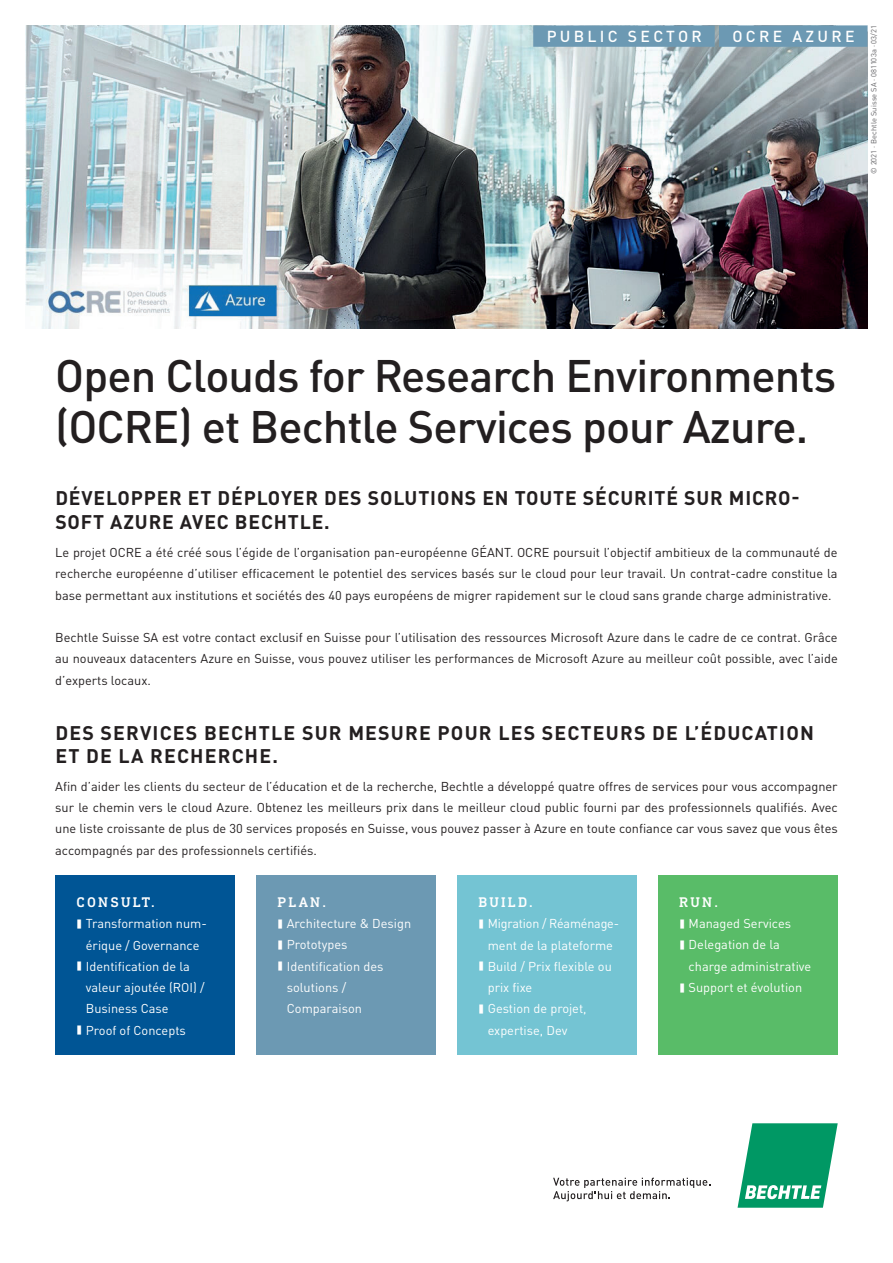
<style>
.page{position:relative;width:893px;height:1263px;background:#fff}
.page>*{position:absolute;margin:0;border:0;box-sizing:border-box;transform-origin:0 0}
.t1{font:500 45px/51px "Bechtle DIN";letter-spacing:-.02em;color:#231f20}
.t2{font:700 19.5px/23.4px "Bechtle DIN";letter-spacing:.045em;color:#231f20}
.t3{font:500 15.75px "Bechtle DIN";letter-spacing:.21em;color:#fff}
.t4{font:500 14.25px "DIN Next Slab Pro";letter-spacing:.16em;color:#fff}
.t5{font:12.75px/21.3px "Bechtle DIN";color:#231f20;text-align:justify}
.t6{font:12.75px/21.3px "Bechtle DIN";color:#fff}
.t7{font:7.5px "Bechtle DIN";letter-spacing:.015em;color:#636366}
</style>
<div class="page">
<img style="left:26px;top:26px;width:841px;height:302px">
<svg style="left:738px;top:1123px;width:100px;height:85px"></svg>
<svg style="left:553px;top:1178px;width:157px;height:23px"></svg>
<div style="left:719px;top:26px;width:148px;height:21px;background:#6c99b3"></div>
<div style="left:533px;top:26px;width:182px;height:21px;background:#6c99b3"></div>
<div style="left:256px;top:875px;width:180px;height:179px;background:#6c99b3"></div>
<div style="left:457px;top:875px;width:180px;height:179px;background:#74c4d3"></div>
<div style="left:658px;top:875px;width:180px;height:179px;background:#59bc68"></div>
<div style="left:55px;top:875px;width:180px;height:179px;background:#005595"></div>
<p class="t3" style="left:547px;top:24px;width:157px">PUBLIC SECTOR</p>
<p class="t3" style="left:732px;top:24px;width:124px">OCRE AZURE</p>
<p class="t7" style="left:868px;top:174px;width:150px;rotate:-90deg">© 2021 · Bechtle Suisse SA · 081103a · 03/21</p>
<h1 class="t1" style="left:55px;top:345px;width:782px">Open Clouds for Research Environments (OCRE) et Bechtle Services pour Azure.</h1>
<h2 class="t2" style="left:55px;top:484px;width:746px">DÉVELOPPER ET DÉPLOYER DES SOLUTIONS EN TOUTE SÉCURITÉ SUR MICRO-<br>SOFT AZURE AVEC BECHTLE.</h2>
<p class="t5" style="left:55px;top:540px;width:784px">Le projet OCRE a été créé sous l’égide de l’organisation pan-européenne GÉANT. OCRE poursuit l’objectif ambitieux de la communauté de recherche européenne d’utiliser efficacement le potentiel des services basés sur le cloud pour leur travail. Un contrat-cadre constitue la base permettant aux institutions et sociétés des 40 pays européens de migrer rapidement sur le cloud sans grande charge administrative.</p>
<p class="t5" style="left:55px;top:626px;width:784px">Bechtle Suisse SA est votre contact exclusif en Suisse pour l’utilisation des ressources Microsoft Azure dans le cadre de ce contrat. Grâce au nouveaux datacenters Azure en Suisse, vous pouvez utiliser les performances de Microsoft Azure au meilleur coût possible, avec l’aide d’experts locaux.</p>
<h2 class="t2" style="left:55px;top:719px;width:760px">DES SERVICES BECHTLE SUR MESURE POUR LES SECTEURS DE L’ÉDUCATION<br>ET DE LA RECHERCHE.</h2>
<p class="t5" style="left:55px;top:774px;width:784px">Afin d’aider les clients du secteur de l’éducation et de la recherche, Bechtle a développé quatre offres de services pour vous accompagner sur le chemin vers le cloud Azure. Obtenez les meilleurs prix dans le meilleur cloud public fourni par des professionnels qualifiés. Avec une liste croissante de plus de 30 services proposés en Suisse, vous pouvez passer à Azure en toute confiance car vous savez que vous êtes accompagnés par des professionnels certifiés.</p>
<p class="t4" style="left:77px;top:894px;width:80px">CONSULT.</p>
<p class="t6" style="left:86px;top:912px;width:123px">Transformation num&shy;érique / Governance<br>Identification de la valeur ajoutée (ROI) /<br>Business Case<br>Proof of Concepts</p>
<p class="t4" style="left:277px;top:894px;width:50px">PLAN.</p>
<p class="t6" style="left:287px;top:912px;width:126px">Architecture &amp; Design<br>Prototypes<br>Identification des solutions /<br>Comparaison</p>
<p class="t4" style="left:478px;top:894px;width:56px">BUILD.</p>
<p class="t6" style="left:488px;top:912px;width:133px">Migration / Réaménage&shy;ment de la plateforme<br>Build / Prix flexible ou prix fixe<br>Gestion de projet, expertise, Dev</p>
<p class="t4" style="left:679px;top:894px;width:40px">RUN.</p>
<p class="t6" style="left:689px;top:912px;width:124px">Managed Services<br>Delegation de la charge administrative<br>Support et évolution</p>
</div>
